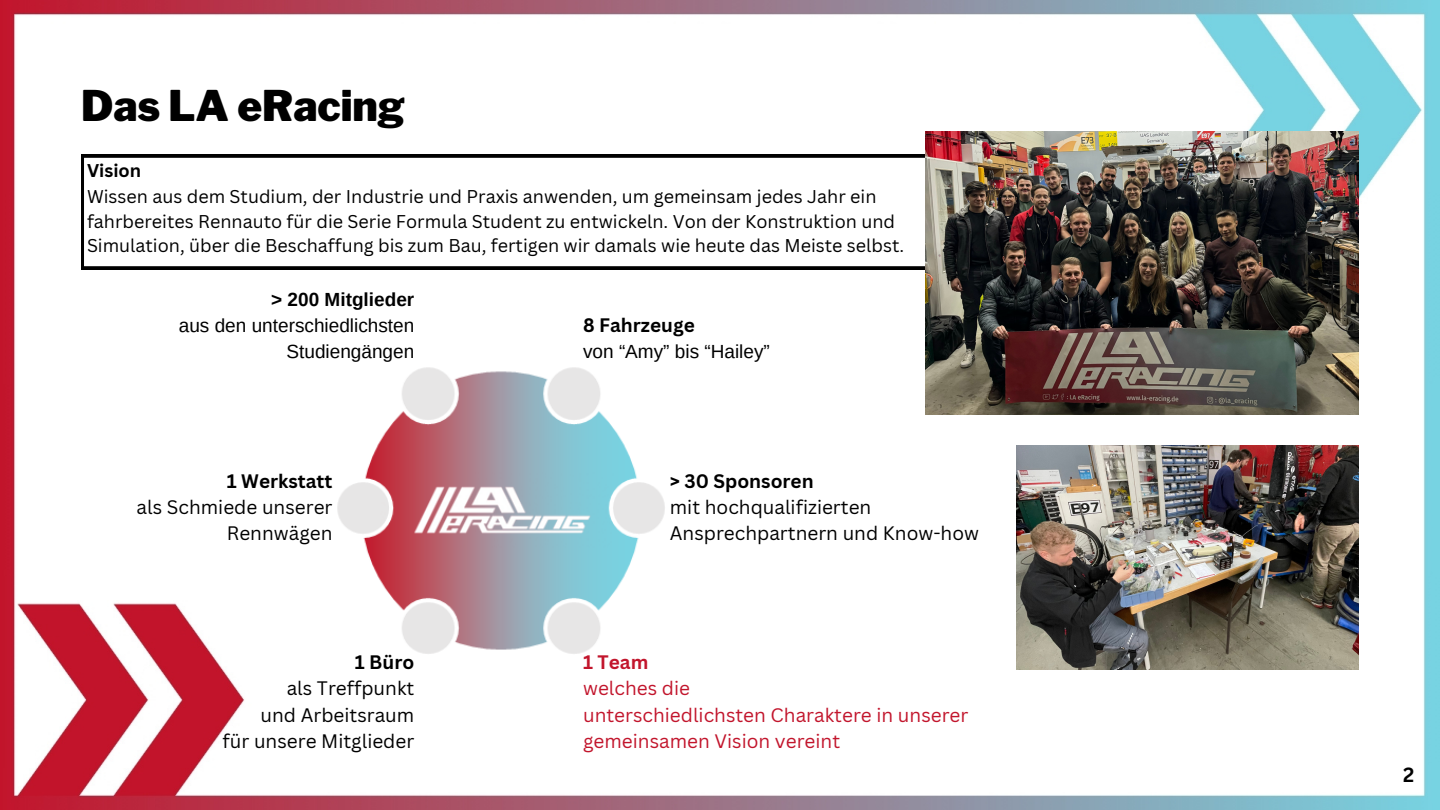
<style>
.page{position:relative;width:1440px;height:810px;background:#fff}
.page>*{position:absolute;margin:0;border:0;box-sizing:border-box;transform-origin:0 0}
.t1{font:900 42px "Libre Franklin";color:#000}
.t2{font:700 20px "Canva Sans";color:#000}
.t3{font:19px "Canva Sans";color:#000}
.t4{font:19px/26.2px "Canva Sans";color:#c2152c}
.t5{font:19px/26.2px "Arimo";color:#000;text-align:right}
.t6{font:700 19px "Canva Sans";color:#000}
.t7{font:700 19px "Arimo";color:#000}
.t8{font:700 19px "Canva Sans";color:#c2152c}
.t9{font:18px/24.8px "Canva Sans";color:#000}
.t10{font:700 18px "Canva Sans";color:#000}
</style>
<div class="page">
<img style="left:0;top:0;width:1440px;height:810px">
<svg style="left:81px;top:155px;width:845px;height:114px"></svg>
<img style="left:926px;top:131px;width:433px;height:284px">
<img style="left:1016px;top:445px;width:343px;height:225px">
<img style="left:334px;top:363px;width:334px;height:295px">
<p class="t1" style="left:81px;top:80px;width:326px">Das LA eRacing</p>
<h1 class="t10" style="left:87px;top:158px;width:56px">Vision</h1>
<p class="t9" style="left:87px;top:184px;width:819px">Wissen aus dem Studium, der Industrie und Praxis anwenden, um gemeinsam jedes Jahr ein fahrbereites Rennauto für die Serie Formula Student zu entwickeln. Von der Konstruktion und<br>Simulation, über die Beschaffung bis zum Bau, fertigen wir damals wie heute das Meiste selbst.</p>
<p class="t7" style="left:271px;top:289px;width:145px">&gt; 200 Mitglieder</p>
<p class="t5" style="left:179px;top:312px;width:237px">aus den unterschiedlichsten<br>Studiengängen</p>
<p class="t6" style="left:227px;top:467px;width:107px">1 Werkstatt</p>
<p class="t3" style="left:137px;top:494px;width:197px">als Schmiede unserer</p>
<p class="t3" style="left:227px;top:520px;width:107px">Rennwägen</p>
<p class="t6" style="left:355px;top:649px;width:61px">1 Büro</p>
<p class="t3" style="left:287px;top:675px;width:129px">als Treffpunkt</p>
<p class="t3" style="left:260px;top:701px;width:155px">und Arbeitsraum</p>
<p class="t3" style="left:223px;top:728px;width:193px">für unsere Mitglieder</p>
<p class="t6" style="left:583px;top:312px;width:113px">8 Fahrzeuge</p>
<p class="t5" style="left:583px;top:338px;width:188px">von “Amy” bis “Hailey”</p>
<p class="t6" style="left:670px;top:467px;width:145px">&gt; 30 Sponsoren</p>
<p class="t3" style="left:670px;top:494px;width:203px">mit hochqualifizierten</p>
<p class="t3" style="left:670px;top:520px;width:311px">Ansprechpartnern und Know-how</p>
<p class="t8" style="left:583px;top:649px;width:67px">1 Team</p>
<p class="t4" style="left:583px;top:675px;width:108px">welches die</p>
<p class="t4" style="left:583px;top:701px;width:387px">unterschiedlichsten Charaktere in unserer gemeinsamen Vision vereint</p>
<p class="t2" style="left:1403px;top:760px;width:13px">2</p>
</div>
